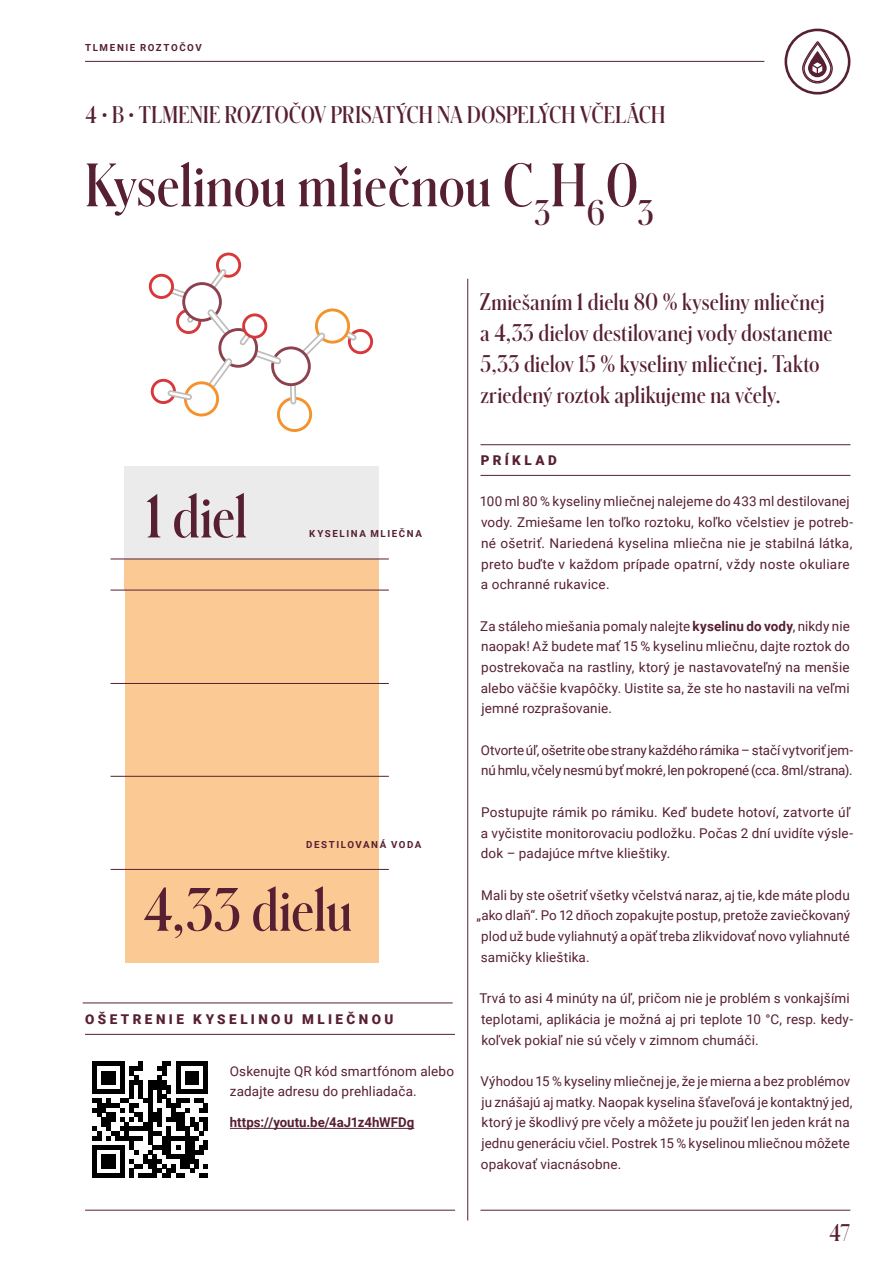
<style>
.page{position:relative;width:893px;height:1263px;background:#fff}
.page>*{position:absolute;margin:0;border:0;box-sizing:border-box;transform-origin:0 0}
.t1{font:600 57px "Schnyder Cond S";color:#571f32}
.t2{font:600 22.5px/31px "Schnyder Cond S";letter-spacing:.005em;color:#571f32}
.t3{font:13.5px/20.7px "Roboto";letter-spacing:.01em;color:#571f32}
.t4{font:13.5px/20.7px "Roboto";letter-spacing:-.01em;color:#571f32}
.t5{font:900 13.5px "Roboto";letter-spacing:.255em;color:#571f32}
.t6{font:700 13.5px "Roboto";color:#571f32}
.t7{font:700 9.75px "Roboto";letter-spacing:.165em;color:#571f32}
.s1{font-family:"Roboto";font-weight:100}
.s2{font-weight:700}
</style>
<div class="page">
<svg style="left:784px;top:29px;width:67px;height:66px"></svg>
<hr style="left:85px;top:1210px;width:370px;height:1px;background:#571f32">
<hr style="left:480px;top:1210px;width:370px;height:1px;background:#571f32">
<hr style="left:85px;top:61px;width:679px;height:1px;background:#571f32">
<div style="left:125px;top:776px;width:253px;height:93px;background:#fbca94"></div>
<div style="left:125px;top:869px;width:253px;height:94px;background:#fbca94"></div>
<div style="left:124px;top:466px;width:255px;height:93px;background:#ebebeb"></div>
<hr style="left:480px;top:475px;width:370px;height:1px;background:#571f32">
<hr style="left:480px;top:444px;width:370px;height:1px;background:#571f32">
<div style="left:125px;top:683px;width:253px;height:93px;background:#fbca94"></div>
<div style="left:125px;top:590px;width:253px;height:93px;background:#fbca94"></div>
<div style="left:124px;top:559px;width:255px;height:31px;background:#fbca94"></div>
<hr style="left:111px;top:869px;width:278px;height:1px;background:#571f32">
<hr style="left:111px;top:776px;width:278px;height:1px;background:#571f32">
<hr style="left:111px;top:683px;width:278px;height:1px;background:#571f32">
<hr style="left:111px;top:590px;width:278px;height:1px;background:#571f32">
<hr style="left:111px;top:559px;width:278px;height:1px;background:#571f32">
<hr style="left:230px;top:1128px;width:184px;height:1px;background:#571f32">
<svg style="left:92px;top:1061px;width:116px;height:117px"></svg>
<hr style="left:85px;top:1034px;width:370px;height:1px;background:#571f32">
<hr style="left:83px;top:1003px;width:370px;height:1px;background:#571f32">
<div style="left:277px;top:397px;width:35px;height:35px;border:3px solid #f4922c;border-radius:50%"></div>
<div style="left:149px;top:274px;width:25px;height:25px;border:3px solid #d83839;border-radius:50%"></div>
<div style="left:151px;top:379px;width:25px;height:25px;border:3px solid #d83839;border-radius:50%"></div>
<svg style="left:185px;top:383px;width:33px;height:32px"></svg>
<div style="left:184px;top:381px;width:35px;height:35px;border:3px solid #f4922c;border-radius:50%"></div>
<svg style="left:167px;top:252px;width:207px;height:153px"></svg>
<div style="left:244px;top:315px;width:22px;height:22px;background:#fff;border-radius:50%"></div>
<div style="left:242px;top:313px;width:25px;height:26px;border:3px solid #d83839;border-radius:50%"></div>
<hr style="left:467px;top:279px;width:1px;height:941px;background:#571f32">
<p class="t7" style="left:85px;top:41px;width:118px">TLMENIE ROZTOČOV</p>
<h2 class="t2" style="left:85px;top:99px;width:582px">4 <span class="s1">•</span> B <span class="s1">•</span> TLMENIE ROZTOČOV PRISATÝCH NA DOSPELÝCH VČELÁCH</h2>
<h1 class="t1" style="left:85px;top:145px;width:570px">Kyselinou mliečnou C<sub>3</sub>H<sub>6</sub>0<sub>3</sub></h1>
<h2 class="t2" style="left:480px;top:286px;width:355px">Zmiešaním 1 dielu 80 % kyseliny mliečnej a 4,33 dielov destilovanej vody dostaneme 5,33 dielov 15 % kyseliny mliečnej. Takto zriedený roztok aplikujeme na včely.</h2>
<h1 class="t1" style="left:146px;top:477px;width:103px">1 diel</h1>
<p class="t7" style="left:309px;top:527px;width:114px">KYSELINA MLIEČNA</p>
<p class="t7" style="left:306px;top:838px;width:117px">DESTILOVANÁ VODA</p>
<h1 class="t1" style="left:143px;top:870px;width:211px">4,33 dielu</h1>
<p class="t5" style="left:85px;top:1009px;width:310px">OŠETRENIE KYSELINOU MLIEČNOU</p>
<p class="t3" style="left:230px;top:1060px;width:226px">Oskenujte QR kód smartfónom alebo zadajte adresu do prehliadača.</p>
<p class="t6" style="left:230px;top:1113px;width:186px">https://youtu.be/4aJ1z4hWFDg</p>
<p class="t5" style="left:481px;top:451px;width:78px">PRÍKLAD</p>
<p class="t3" style="left:480px;top:491px;width:375px">100 ml 80 % kyseliny mliečnej nalejeme do 433 ml destilovanej vody. Zmiešame len toľko roztoku, koľko včelstiev je potreb&shy;né ošetriť. Nariedená kyselina mliečna nie je stabilná látka, preto buďte v každom prípade opatrní, vždy noste okuliare a ochranné rukavice.</p>
<p class="t3" style="left:480px;top:615px;width:371px;text-align:justify">Za stáleho miešania pomaly nalejte <span class="s2">kyselinu do vody</span>, nikdy nie naopak! Až budete mať 15 % kyselinu mliečnu, dajte roztok do postrekovača na rastliny, ktorý je nastavovateľný na menšie alebo väčšie kvapôčky. Uistite sa, že ste ho nastavili na veľmi jemné rozprašovanie.</p>
<p class="t4" style="left:481px;top:739px;width:374px">Otvorte úľ, ošetrite obe strany každého rámika – stačí vytvoriť jem&shy;nú hmlu, včely nesmú byť mokré, len pokropené (cca. 8ml/strana).</p>
<p class="t3" style="left:481px;top:801px;width:374px">Postupujte rámik po rámiku. Keď budete hotoví, zatvorte úľ a vyčistite monitorovaciu podložku. Počas 2 dní uvidíte výsle&shy;dok – padajúce mŕtve klieštiky.</p>
<p class="t3" style="left:481px;top:884px;width:370px">Mali by ste ošetriť všetky včelstvá naraz, aj tie, kde máte plodu</p>
<p class="t3" style="left:476px;top:905px;width:375px">„ako dlaň“. Po 12 dňoch zopakujte postup, pretože zaviečkovaný</p>
<p class="t3" style="left:481px;top:925px;width:370px">plod už bude vyliahnutý a opäť treba zlikvidovať novo vyliahnuté</p>
<p class="t3" style="left:481px;top:946px;width:110px">samičky klieštika.</p>
<p class="t3" style="left:480px;top:987px;width:375px">Trvá to asi 4 minúty na úľ, pričom nie je problém s vonkajšími teplotami, aplikácia je možná aj pri teplote 10 °C, resp. kedy&shy;koľvek pokiaľ nie sú včely v zimnom chumáči.</p>
<p class="t3" style="left:481px;top:1070px;width:373px">Výhodou 15 % kyseliny mliečnej je, že je mierna a bez problémov ju znášajú aj matky. Naopak kyselina šťaveľová je kontaktný jed, ktorý je škodlivý pre včely a môžete ju použiť len jeden krát na jednu generáciu včiel. Postrek 15 % kyselinou mliečnou môžete opakovať viacnásobne.</p>
<h2 class="t2" style="left:829px;top:1217px;width:23px">47</h2>
</div>
